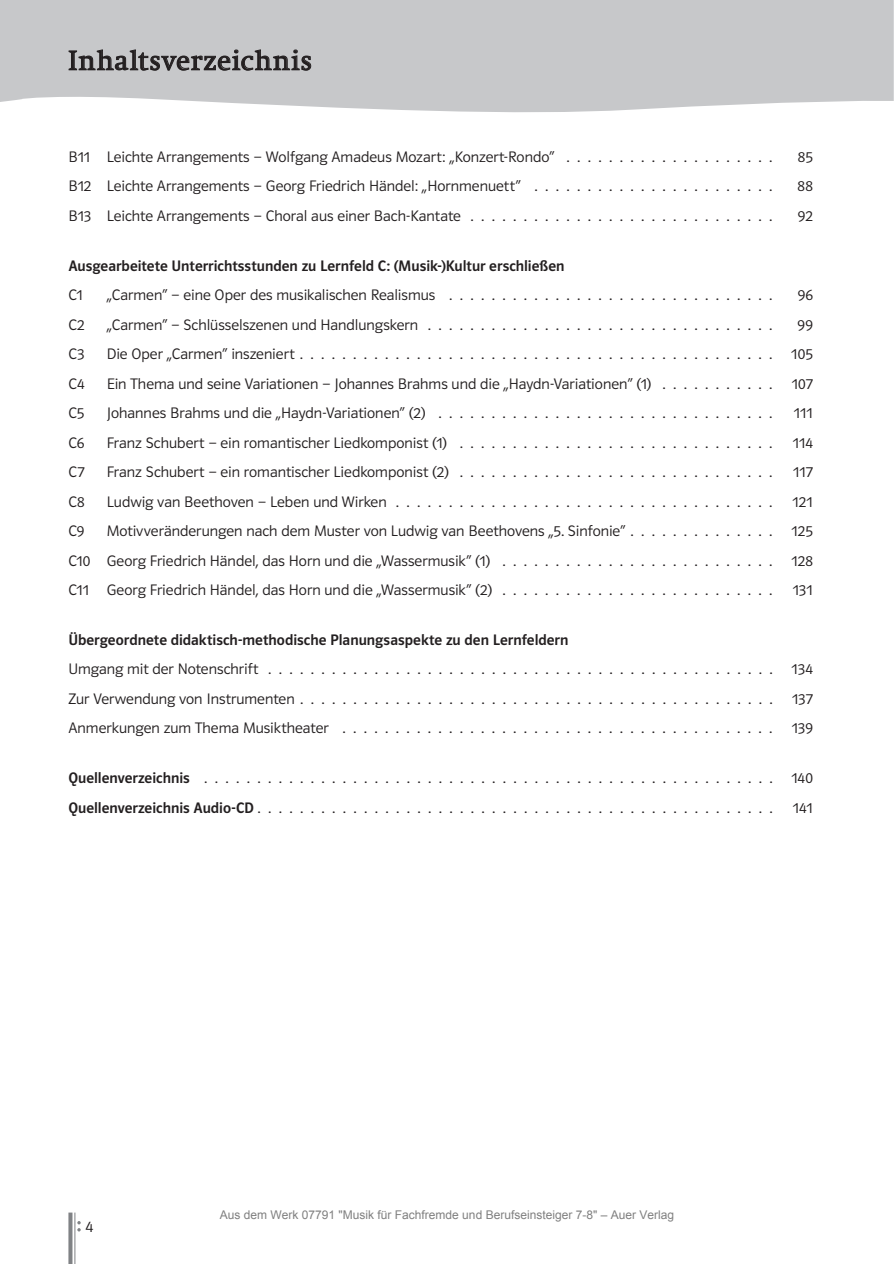
<style>
.page{position:relative;width:894px;height:1264px;background:#fff}
.page>*{position:absolute;margin:0;border:0;box-sizing:border-box;transform-origin:0 0}
.t1{font:27px "Swift";letter-spacing:.035em;color:#231f20}
.t2{font:16.5px "Polo 22 K Leicht";color:#231f20}
.t3{font:15.75px/29.5px "Polo 22 K Leicht";color:#231f20;text-align:justify}
.t4{font:15.75px "Polo 22 K Krftg";color:#231f20}
.t5{font:12px "Arial";color:#808080}
.s1{font-family:"Polo 22 K Krftg"}
</style>
<div class="page">
<svg style="left:68px;top:1212px;width:4px;height:52px"></svg>
<svg style="left:77px;top:1221px;width:4px;height:10px"></svg>
<hr style="left:74px;top:1212px;width:1px;height:52px;background:#808285">
<svg style="left:0;top:0;width:892px;height:113px;background:#cacbcd"></svg>
<svg style="left:69px;top:50px;width:242px;height:20px;background:#9c9c9e"></svg>
<svg style="left:892px;top:0;width:2px;height:101px"></svg>
<h1 class="t1" style="left:68px;top:45px;width:245px">Inhaltsverzeichnis</h1>
<p class="t3" style="left:68px;top:142px;width:705px">B11 Leichte Arrangements – Wolfgang Amadeus Mozart: „Konzert-Rondo“ . . . . . . . . . . . . . . . . . . . .</p>
<p class="t3" style="left:798px;top:142px;width:16px">85</p>
<p class="t3" style="left:68px;top:171px;width:705px">B12 Leichte Arrangements – Georg Friedrich Händel: „Hornmenuett“ . . . . . . . . . . . . . . . . . . . . . . .</p>
<p class="t3" style="left:797px;top:171px;width:17px">88</p>
<p class="t3" style="left:68px;top:201px;width:705px">B13 Leichte Arrangements – Choral aus einer Bach-Kantate . . . . . . . . . . . . . . . . . . . . . . . . . . . . .</p>
<p class="t3" style="left:797px;top:201px;width:17px">92</p>
<p class="t4" style="left:68px;top:257px;width:497px">Ausgearbeitete Unterrichtsstunden zu Lernfeld C: (Musik-)Kultur erschließen</p>
<p class="t3" style="left:68px;top:280px;width:16px">C1</p>
<p class="t3" style="left:107px;top:280px;width:667px">„Carmen“ – eine Oper des musikalischen Realismus . . . . . . . . . . . . . . . . . . . . . . . . . . . . . . .</p>
<p class="t3" style="left:797px;top:280px;width:17px">96</p>
<p class="t3" style="left:68px;top:310px;width:18px">C2</p>
<p class="t3" style="left:107px;top:310px;width:667px">„Carmen“ – Schlüsselszenen und Handlungskern . . . . . . . . . . . . . . . . . . . . . . . . . . . . . . . . .</p>
<p class="t3" style="left:797px;top:310px;width:17px">99</p>
<p class="t3" style="left:68px;top:339px;width:18px">C3</p>
<p class="t3" style="left:107px;top:339px;width:707px">Die Oper „Carmen“ inszeniert . . . . . . . . . . . . . . . . . . . . . . . . . . . . . . . . . . . . . . . . . . . . . 105</p>
<p class="t3" style="left:68px;top:369px;width:18px">C4</p>
<p class="t3" style="left:107px;top:369px;width:707px">Ein Thema und seine Variationen – Johannes Brahms und die „Haydn-Variationen“ (1) . . . . . . . . . . . 107</p>
<p class="t3" style="left:68px;top:398px;width:17px">C5</p>
<p class="t3" style="left:107px;top:398px;width:667px">Johannes Brahms und die „Haydn-Variationen“ (2) . . . . . . . . . . . . . . . . . . . . . . . . . . . . . . . .</p>
<p class="t3" style="left:794px;top:398px;width:20px">111</p>
<p class="t3" style="left:68px;top:428px;width:17px">C6</p>
<p class="t3" style="left:107px;top:428px;width:667px">Franz Schubert – ein romantischer Liedkomponist (1) . . . . . . . . . . . . . . . . . . . . . . . . . . . . . .</p>
<p class="t3" style="left:793px;top:428px;width:21px">114</p>
<p class="t3" style="left:68px;top:457px;width:18px">C7</p>
<p class="t3" style="left:107px;top:457px;width:667px">Franz Schubert – ein romantischer Liedkomponist (2) . . . . . . . . . . . . . . . . . . . . . . . . . . . . . .</p>
<p class="t3" style="left:793px;top:457px;width:21px">117</p>
<p class="t3" style="left:68px;top:487px;width:18px">C8</p>
<p class="t3" style="left:107px;top:487px;width:667px">Ludwig van Beethoven – Leben und Wirken ....................................</p>
<p class="t3" style="left:792px;top:487px;width:22px">121</p>
<p class="t3" style="left:68px;top:516px;width:17px">C9</p>
<p class="t3" style="left:68px;top:516px;width:746px;text-indent:38px">Motivveränderungen nach dem Muster von Ludwig van Beethovens „5. Sinfonie“ . . . . . . . . . . . . . . 125<br>C10 Georg Friedrich Händel, das Horn und die „Wassermusik“ (1) . . . . . . . . . . . . . . . . . . . . . . . . . . 128<br>C11 Georg Friedrich Händel, das Horn und die „Wassermusik“ (2) . . . . . . . . . . . . . . . . . . . . . . . . . .</p>
<p class="t3" style="left:792px;top:575px;width:22px">131</p>
<p class="t4" style="left:68px;top:631px;width:501px">Übergeordnete didaktisch-methodische Planungsaspekte zu den Lernfeldern</p>
<p class="t3" style="left:68px;top:654px;width:746px">Umgang mit der Notenschrift ................................................ 134<br>Zur Verwendung von Instrumenten . . . . . . . . . . . . . . . . . . . . . . . . . . . . . . . . . . . . . . . . . . . . . 137<br>Anmerkungen zum Thema Musiktheater . . . . . . . . . . . . . . . . . . . . . . . . . . . . . . . . . . . . . . . . . 139</p>
<p class="t3" style="left:68px;top:763px;width:746px"><span class="s1">Quellenverzeichnis</span> . . . . . . . . . . . . . . . . . . . . . . . . . . . . . . . . . . . . . . . . . . . . . . . . . . . . . . 140<br><span class="s1">Quellenverzeichnis Audio-CD</span> . . . . . . . . . . . . . . . . . . . . . . . . . . . . . . . . . . . . . . . . . . . . . . . . .</p>
<p class="t3" style="left:793px;top:793px;width:21px">141</p>
<p class="t2" style="left:85px;top:1217px;width:9px">4</p>
<p class="t5" style="left:220px;top:1207px;width:456px">Aus dem Werk 07791 "Musik für Fachfremde und Berufseinsteiger 7-8" – Auer Verlag</p>
</div>
